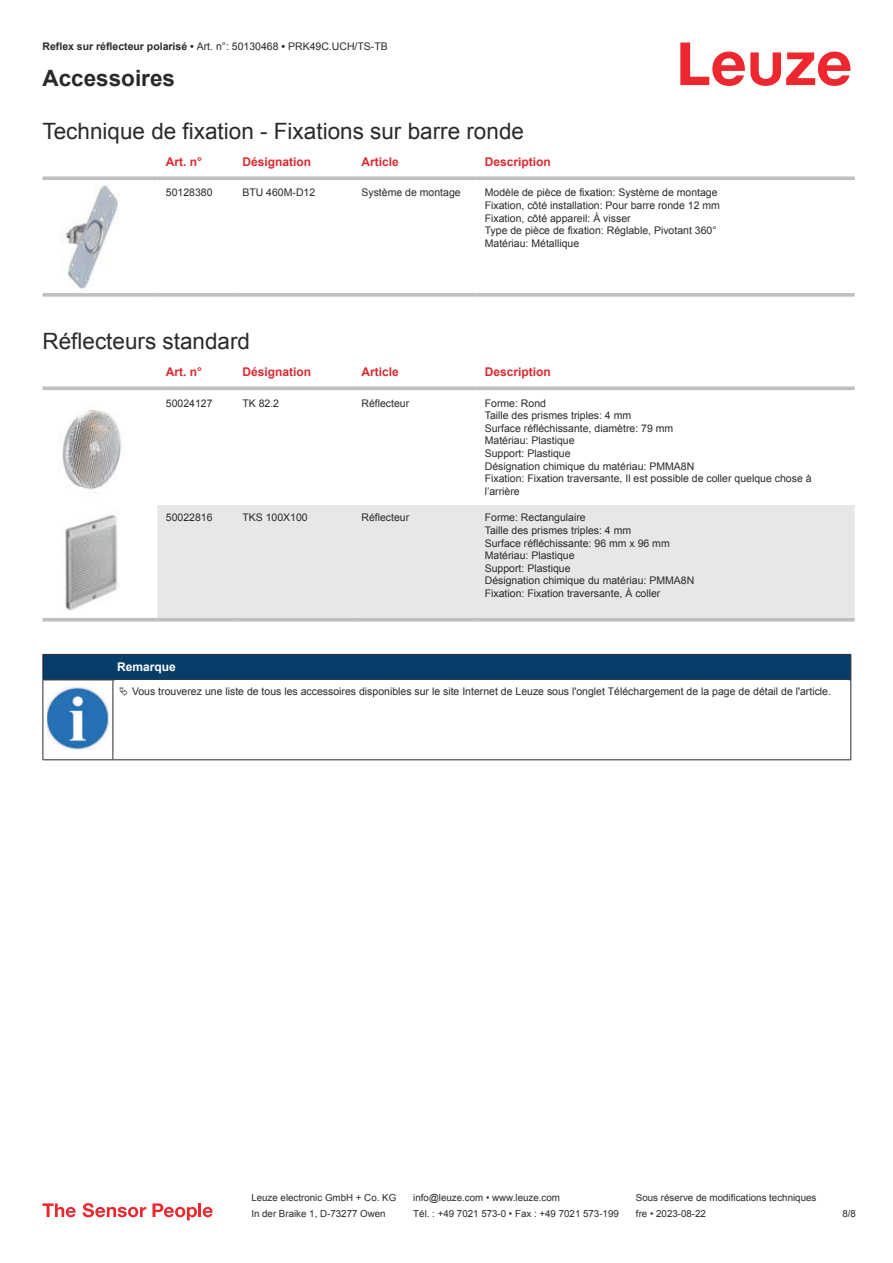
<style>
.page{position:relative;width:893px;height:1263px;background:#fff}
.page>*{position:absolute;margin:0;border:0;box-sizing:border-box;transform-origin:0 0}
.t1{font:22.5px "Arial";color:#2b292a}
.t2{font:700 22.5px "Arial";color:#2b292a}
.t3{font:700 12px "Arial";color:#db2a30}
.t4{font:700 12px "Arial";color:#fff}
.t5{font:10.5px/12.6px "Arial";color:#2b292a}
.t6{font:9.75px "Arial";color:#2b292a}
.s1{font-weight:700}
</style>
<div class="page">
<svg style="left:680px;top:43px;width:170px;height:43px"></svg>
<svg style="left:43px;top:176px;width:114px;height:4px"></svg>
<svg style="left:157px;top:176px;width:77px;height:4px"></svg>
<svg style="left:234px;top:176px;width:119px;height:4px"></svg>
<svg style="left:353px;top:176px;width:123px;height:4px"></svg>
<svg style="left:476px;top:176px;width:379px;height:4px;background:#c4c6c8"></svg>
<svg style="left:43px;top:293px;width:114px;height:4px"></svg>
<svg style="left:157px;top:293px;width:77px;height:4px"></svg>
<svg style="left:234px;top:293px;width:119px;height:4px"></svg>
<svg style="left:353px;top:293px;width:123px;height:4px"></svg>
<svg style="left:476px;top:293px;width:379px;height:4px;background:#c3c5c7"></svg>
<img style="left:65px;top:184px;width:54px;height:106px">
<div style="left:157px;top:505px;width:698px;height:113px;background:#e6e7e9"></div>
<svg style="left:43px;top:386px;width:114px;height:4px"></svg>
<svg style="left:157px;top:386px;width:77px;height:4px"></svg>
<svg style="left:234px;top:386px;width:119px;height:4px"></svg>
<svg style="left:353px;top:386px;width:123px;height:4px"></svg>
<svg style="left:476px;top:386px;width:379px;height:4px;background:#c5c7c9"></svg>
<hr style="left:43px;top:618px;width:114px;height:3px;background:#bdbfc1">
<hr style="left:157px;top:618px;width:77px;height:3px;background:#bdbfc1">
<hr style="left:234px;top:618px;width:119px;height:3px;background:#bdbfc1">
<hr style="left:353px;top:618px;width:123px;height:3px;background:#bdbfc1">
<hr style="left:476px;top:618px;width:379px;height:3px;background:#bdbfc1">
<img style="left:62px;top:410px;width:60px;height:80px">
<img style="left:65px;top:515px;width:53px;height:96px">
<div style="left:43px;top:654px;width:808px;height:26px;background:#063d69"></div>
<hr style="left:113px;top:679px;width:738px;height:1px;background:#2b292a">
<hr style="left:43px;top:680px;width:1px;height:75px;background:#2b292a">
<hr style="left:113px;top:680px;width:1px;height:75px;background:#2b292a">
<hr style="left:850px;top:680px;width:1px;height:75px;background:#2b292a">
<hr style="left:43px;top:759px;width:70px;height:1px;background:#2b292a">
<hr style="left:113px;top:759px;width:738px;height:1px;background:#2b292a">
<img style="left:47px;top:686px;width:61px;height:63px">
<svg style="left:43px;top:1203px;width:33px;height:14px"></svg>
<svg style="left:83px;top:1203px;width:63px;height:14px"></svg>
<svg style="left:153px;top:1203px;width:44px;height:17px"></svg>
<hr style="left:198px;top:1203px;width:3px;height:14px;background:#ed272d">
<svg style="left:203px;top:1207px;width:10px;height:10px"></svg>
<p class="t5" style="left:43px;top:41px;width:347px"><span class="s1">Reflex sur réflecteur polarisé •</span> Art. n°: 50130468 <span class="s1">•</span> PRK49C.UCH/TS-TB</p>
<h1 class="t2" style="left:43px;top:70px;width:134px">Accessoires</h1>
<h1 class="t1" style="left:43px;top:123px;width:483px">Technique de fixation - Fixations sur barre ronde</h1>
<p class="t3" style="left:166px;top:157px;width:38px">Art. n°</p>
<p class="t3" style="left:242px;top:157px;width:70px">Désignation</p>
<p class="t3" style="left:361px;top:157px;width:39px">Article</p>
<p class="t3" style="left:485px;top:157px;width:68px">Description</p>
<p class="t5" style="left:166px;top:187px;width:48px">50128380</p>
<p class="t5" style="left:242px;top:187px;width:74px">BTU 460M-D12</p>
<p class="t5" style="left:361px;top:187px;width:101px">Système de montage</p>
<p class="t5" style="left:485px;top:187px;width:237px">Modèle de pièce de fixation: Système de montage Fixation, côté installation: Pour barre ronde 12 mm Fixation, côté appareil: À visser<br>Type de pièce de fixation: Réglable, Pivotant 360° Matériau: Métallique</p>
<h1 class="t1" style="left:43px;top:333px;width:209px">Réflecteurs standard</h1>
<p class="t3" style="left:166px;top:367px;width:38px">Art. n°</p>
<p class="t3" style="left:242px;top:367px;width:70px">Désignation</p>
<p class="t3" style="left:361px;top:367px;width:39px">Article</p>
<p class="t3" style="left:485px;top:367px;width:68px">Description</p>
<p class="t5" style="left:166px;top:397px;width:48px">50024127</p>
<p class="t5" style="left:242px;top:397px;width:38px">TK 82.2</p>
<p class="t5" style="left:361px;top:397px;width:49px">Réflecteur</p>
<p class="t5" style="left:485px;top:397px;width:328px">Forme: Rond<br>Taille des prismes triples: 4 mm<br>Surface réfléchissante, diamètre: 79 mm<br>Matériau: Plastique<br>Support: Plastique<br>Désignation chimique du matériau: PMMA8N<br>Fixation: Fixation traversante, Il est possible de coller quelque chose à l’arrière</p>
<p class="t5" style="left:166px;top:512px;width:48px">50022816</p>
<p class="t5" style="left:242px;top:512px;width:67px">TKS 100X100</p>
<p class="t5" style="left:361px;top:512px;width:49px">Réflecteur</p>
<p class="t5" style="left:485px;top:512px;width:211px">Forme: Rectangulaire<br>Taille des prismes triples: 4 mm<br>Surface réfléchissante: 96 mm x 96 mm<br>Matériau: Plastique<br>Support: Plastique<br>Désignation chimique du matériau: PMMA8N<br>Fixation: Fixation traversante, À coller</p>
<p class="t4" style="left:117px;top:663px;width:60px">Remarque</p>
<p class="t5" style="left:132px;top:685px;width:700px">Vous trouverez une liste de tous les accessoires disponibles sur le site Internet de Leuze sous l'onglet Téléchargement de la page de détail de l'article.</p>
<p class="t6" style="left:251px;top:1194px;width:146px">Leuze electronic GmbH + Co. KG</p>
<p class="t6" style="left:413px;top:1194px;width:148px">info@leuze.com • www.leuze.com</p>
<p class="t6" style="left:636px;top:1194px;width:182px">Sous réserve de modifications techniques</p>
<p class="t6" style="left:251px;top:1210px;width:136px">In der Braike 1, D-73277 Owen</p>
<p class="t6" style="left:413px;top:1210px;width:207px">Tél. : +49 7021 573-0 • Fax : +49 7021 573-199</p>
<p class="t6" style="left:636px;top:1210px;width:72px">fre • 2023-08-22</p>
<p class="t6" style="left:842px;top:1210px;width:15px">8 /8</p>
</div>
